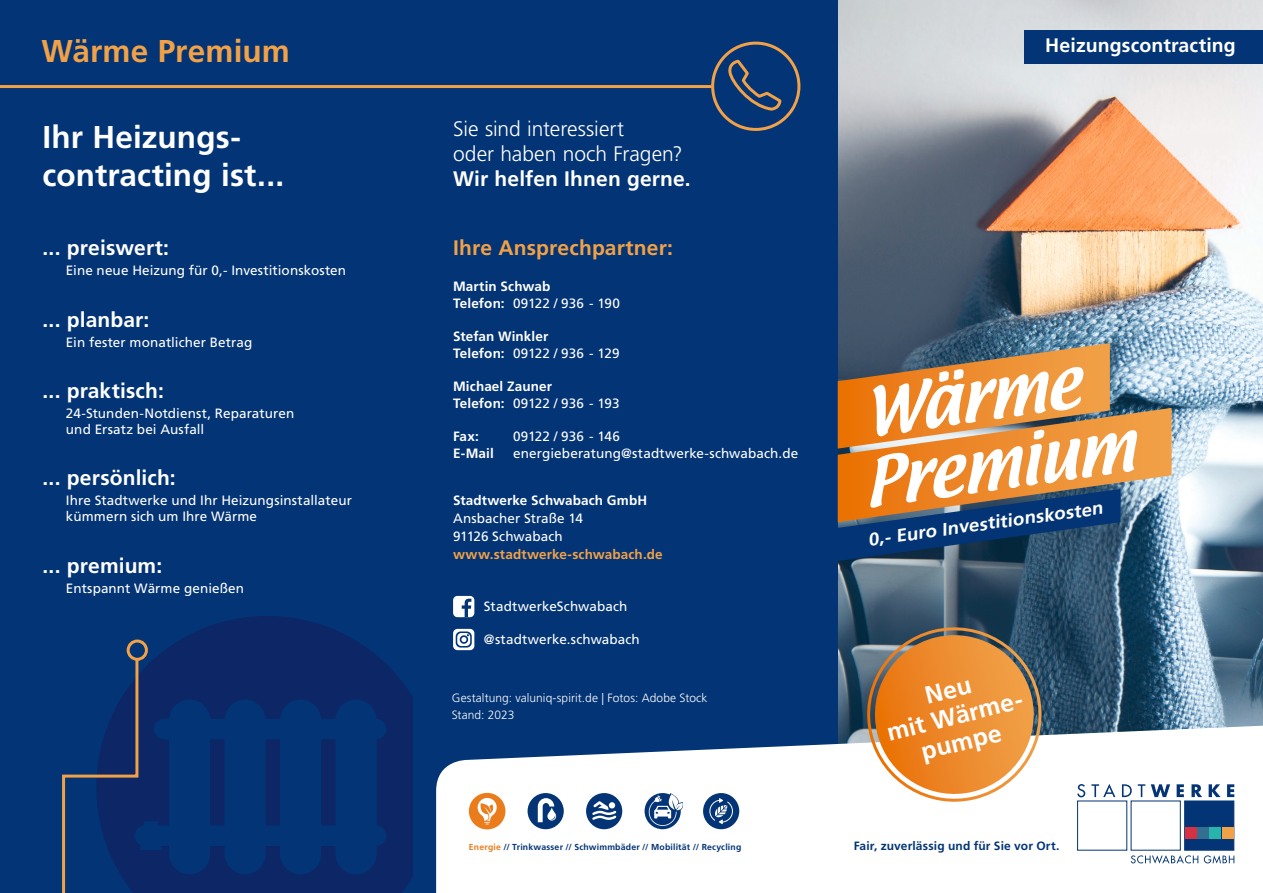
<style>
.page{position:relative;width:1263px;height:893px;background:#fff}
.page>*{position:absolute;margin:0;border:0;box-sizing:border-box;transform-origin:0 0}
.t1{font:59.25px/70.3px "Textile";color:#fff}
.t2{font:700 31.5px/37.8px "Frutiger LT Std";letter-spacing:.005em;color:#fff}
.t3{font:700 31.5px "Frutiger LT Std";letter-spacing:.005em;color:#f1a147}
.t4{font:700 24.75px/26.8px "Frutiger LT Std";color:#fff;text-align:center}
.t5{font:700 21px "Frutiger LT Std";letter-spacing:.005em;color:#fff}
.t6{font:300 21px/25.2px "Frutiger LT Std";color:#fff}
.t7{font:700 21px "Frutiger LT Std";letter-spacing:.01em;color:#f1a147}
.t8{font:700 19.5px "Frutiger LT Std";letter-spacing:.01em;color:#fff}
.t9{font:700 18px "Frutiger LT Std";color:#fff;scale:1.04 1}
.t10{font:13.5px/16.2px "Frutiger LT Std";letter-spacing:.01em;color:#fff}
.t11{font:700 13.5px/16.5px "Frutiger LT Std";letter-spacing:.01em;color:#fff}
.t12{font:700 13.5px "Frutiger LT Std";letter-spacing:.01em;color:#f3a147}
.t13{font:300 12px/16.5px "Frutiger LT Std";letter-spacing:.005em;color:#fff}
.t14{font:700 12px "Frutiger LT Std";letter-spacing:.01em;color:#033475}
.t15{font:700 8.7px "Frutiger LT Std";letter-spacing:.025em;color:#033475}
.s1{font-weight:400}
.s2{color:#eb7c1c}
</style>
<div class="page">
<img style="left:838px;top:0;width:425px;height:725px">
<div style="left:0;top:0;width:838px;height:893px;background:#033475"></div>
<svg style="left:126px;top:616px;width:287px;height:277px;fill:#0c2666"></svg>
<div style="left:127px;top:639px;width:21px;height:22px;border:3px solid #f1a147;border-radius:50%"></div>
<svg style="left:0;top:85px;width:710px;height:4px"></svg>
<svg style="left:62px;top:656px;width:78px;height:237px"></svg>
<div style="left:453px;top:596px;width:21px;height:21px;background:#fff;border-radius:4px"></div>
<svg style="left:462px;top:599px;width:9px;height:18px"></svg>
<svg style="left:453px;top:629px;width:21px;height:21px"></svg>
<svg style="left:456px;top:631px;width:16px;height:16px"></svg>
<svg style="left:436px;top:725px;width:827px;height:168px;fill:#fff"></svg>
<svg style="left:710px;top:41px;width:91px;height:90px"></svg>
<svg style="left:1077px;top:784px;width:157px;height:80px"></svg>
<div style="left:1185px;top:827px;width:11px;height:11px;background:#d73141"></div>
<div style="left:1197px;top:827px;width:12px;height:11px;background:#326f90"></div>
<div style="left:1210px;top:827px;width:11px;height:11px;background:#28b4ab"></div>
<div style="left:1222px;top:827px;width:11px;height:11px;background:#f1a147"></div>
<div style="left:1025px;top:30px;width:238px;height:33px;background:#033475"></div>
<svg style="left:838px;top:343px;width:333px;height:218px;background:#9f7750"></svg>
<svg style="left:860px;top:620px;width:189px;height:189px"></svg>
<svg style="left:644px;top:793px;width:37px;height:36px"></svg>
<svg style="left:649px;top:793px;width:34px;height:33px"></svg>
<div style="left:528px;top:793px;width:36px;height:36px;background:#033475;border-radius:50%"></div>
<svg style="left:538px;top:798px;width:17px;height:24px"></svg>
<div style="left:703px;top:793px;width:36px;height:36px;background:#033475;border-radius:50%"></div>
<svg style="left:709px;top:798px;width:24px;height:26px"></svg>
<div style="left:469px;top:793px;width:36px;height:36px;background:#eb7c1c;border-radius:50%"></div>
<svg style="left:477px;top:798px;width:20px;height:27px"></svg>
<div style="left:586px;top:793px;width:36px;height:36px;background:#033475;border-radius:50%"></div>
<svg style="left:592px;top:801px;width:24px;height:19px"></svg>
<h2 class="t3" style="left:41px;top:32px;width:250px">Wärme Premium</h2>
<h2 class="t2" style="left:43px;top:118px;width:243px">Ihr Heizungs&shy;contracting ist...</h2>
<h3 class="t6" style="left:453px;top:116px;width:231px">Sie sind interessiert<br>oder haben noch Fragen?</h3>
<h3 class="t5" style="left:453px;top:167px;width:239px">Wir helfen Ihnen gerne.</h3>
<h3 class="t5" style="left:43px;top:236px;width:128px">... preiswert:</h3>
<p class="t10" style="left:66px;top:263px;width:282px">Eine neue Heizung für 0,- Investitionskosten</p>
<h3 class="t5" style="left:43px;top:307px;width:108px">... planbar:</h3>
<p class="t10" style="left:66px;top:334px;width:188px">Ein fester monatlicher Betrag</p>
<h3 class="t5" style="left:43px;top:378px;width:123px">... praktisch:</h3>
<p class="t10" style="left:66px;top:405px;width:230px">24-Stunden-Notdienst, Reparaturen und Ersatz bei Ausfall</p>
<h3 class="t5" style="left:43px;top:466px;width:135px">... persönlich:</h3>
<p class="t10" style="left:66px;top:493px;width:288px">Ihre Stadtwerke und Ihr Heizungsinstallateur kümmern sich um Ihre Wärme</p>
<h3 class="t5" style="left:43px;top:553px;width:121px">... premium:</h3>
<p class="t10" style="left:66px;top:580px;width:180px">Entspannt Wärme genießen</p>
<h3 class="t7" style="left:453px;top:236px;width:221px">Ihre Ansprechpartner:</h3>
<p class="t11" style="left:453px;top:278px;width:168px">Martin Schwab<br>Telefon: <span class="s1">09122 / 936 - 190</span></p>
<p class="t11" style="left:453px;top:328px;width:168px">Stefan Winkler<br>Telefon: <span class="s1">09122 / 936 - 129</span></p>
<p class="t11" style="left:453px;top:378px;width:168px">Michael Zauner<br>Telefon: <span class="s1">09122 / 936 - 193</span></p>
<p class="t11" style="left:453px;top:428px;width:27px">Fax:</p>
<p class="t10" style="left:513px;top:428px;width:108px">09122 / 936 - 146</p>
<p class="t11" style="left:453px;top:445px;width:42px">E-Mail</p>
<p class="t10" style="left:513px;top:445px;width:287px">energieberatung@stadtwerke-schwabach.de</p>
<p class="t11" style="left:453px;top:492px;width:196px">Stadtwerke Schwabach GmbH</p>
<p class="t10" style="left:453px;top:509px;width:131px;line-height:18px">Ansbacher Straße 14<br>91126 Schwabach</p>
<p class="t12" style="left:453px;top:546px;width:211px">www.stadtwerke-schwabach.de</p>
<p class="t10" style="left:484px;top:599px;width:145px">StadtwerkeSchwabach</p>
<p class="t10" style="left:484px;top:632px;width:157px">@stadtwerke.schwabach</p>
<p class="t13" style="left:452px;top:690px;width:257px">Gestaltung: valuniq-spirit.de | Fotos: Adobe Stock<br>Stand: 2023</p>
<h3 class="t8" style="left:1045px;top:34px;width:192px">Heizungscontracting</h3>
<h1 class="t1" style="left:847px;top:382px;width:274px;rotate:-8deg">Wärme<br>Premium</h1>
<h3 class="t9" style="left:867px;top:529px;width:229px;rotate:-8deg">0,- Euro Investitionskosten</h3>
<h3 class="t4" style="left:877px;top:694px;width:145px;rotate:-14deg">Neu<br>mit Wärme&shy;pumpe</h3>
<p class="t15" style="left:469px;top:842px;width:274px"><span class="s2">Energie</span> // Trinkwasser // Schwimmbäder // Mobilität // Recycling</p>
<p class="t14" style="left:854px;top:839px;width:207px">Fair, zuverlässig und für Sie vor Ort.</p>
</div>
